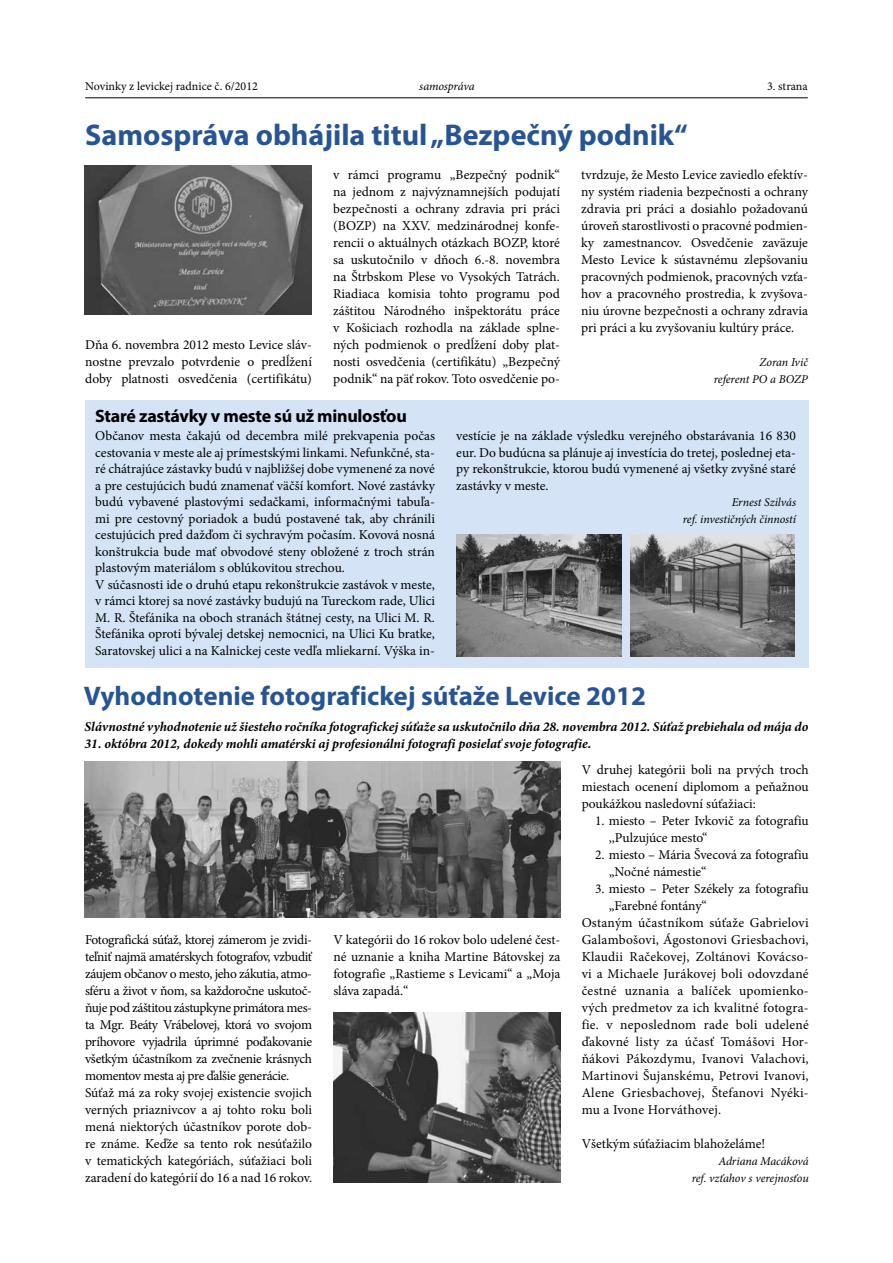
<style>
.page{position:relative;width:893px;height:1263px;background:#fff}
.page>*{position:absolute;margin:0;border:0;box-sizing:border-box;transform-origin:0 0}
.t1{font:700 30px "Myriad Pro";color:#275594}
.t2{font:700 27px "Myriad Pro";color:#275594}
.t3{font:700 18px "Myriad Pro";letter-spacing:-.015em;color:#000}
.t4{font:13.5px/17px "Minion Pro";color:#000;text-align:justify}
.t5{font:13.5px/17px "Minion Pro";letter-spacing:-.02em;color:#000}
.t6{font:13.5px "Minion Pro";letter-spacing:.02em;color:#000}
.t7{font:italic 700 13.5px "Minion Pro";letter-spacing:-.005em;color:#000}
.t8{font:italic 12px/17px "Minion Pro";letter-spacing:-.005em;color:#000;text-align:right}
.t9{font:12px "Minion Pro";color:#000}
</style>
<div class="page">
<hr style="left:85px;top:97px;width:723px;height:1px;background:#000">
<div style="left:85px;top:400px;width:723px;height:268px;background:#d4e3f5"></div>
<img style="left:85px;top:166px;width:227px;height:149px">
<img style="left:333px;top:1012px;width:227px;height:170px">
<img style="left:85px;top:761px;width:475px;height:156px">
<img style="left:456px;top:535px;width:165px;height:121px">
<img style="left:630px;top:535px;width:165px;height:121px">
<p class="t9" style="left:85px;top:78px;width:174px">Novinky z levickej radnice č. 6/2012</p>
<p class="t8" style="left:419px;top:78px;width:57px">samospráva</p>
<p class="t9" style="left:767px;top:78px;width:42px">3. strana</p>
<h1 class="t1" style="left:85px;top:116px;width:604px">Samospráva obhájila titul „Bezpečný podnik“</h1>
<p class="t4" style="left:85px;top:336px;width:228px">Dňa 6. novembra 2012 mesto Levice sláv&shy;nostne prevzalo potvrdenie o predĺžení doby platnosti osvedčenia (certifikátu)</p>
<p class="t4" style="left:333px;top:166px;width:228px">v rámci programu „Bezpečný podnik“ na jednom z najvýznamnejších podujatí bezpečnosti a ochrany zdravia pri práci (BOZP) na XXV. medzinárodnej konfe&shy;rencii o aktuálnych otázkach BOZP, ktoré sa uskutočnilo v dňoch 6.-8. novembra na Štrbskom Plese vo Vysokých Tatrách.<br>Riadiaca komisia tohto programu pod záštitou Národného inšpektorátu práce v Košiciach rozhodla na základe splne&shy;ných podmienok o predĺžení doby plat&shy;nosti osvedčenia (certifikátu) „Bezpečný podnik“ na päť rokov. Toto osvedčenie po-</p>
<p class="t4" style="left:581px;top:166px;width:228px">tvrdzuje, že Mesto Levice zaviedlo efektív&shy;ny systém riadenia bezpečnosti a ochrany zdravia pri práci a dosiahlo požadovanú úroveň starostlivosti o pracovné podmien&shy;ky zamestnancov. Osvedčenie zaväzuje Mesto Levice k sústavnému zlepšovaniu pracovných podmienok, pracovných vzťa&shy;hov a pracovného prostredia, k zvyšova&shy;niu úrovne bezpečnosti a ochrany zdravia pri práci a ku zvyšovaniu kultúry práce.</p>
<p class="t8" style="left:714px;top:353px;width:96px">Zoran Ivič<br>referent PO a BOZP</p>
<h3 class="t3" style="left:95px;top:404px;width:313px">Staré zastávky v meste sú už minulosťou</h3>
<p class="t4" style="left:95px;top:428px;width:341px;line-height:16.5px;text-align:left">Občanov mesta čakajú od decembra milé prekvapenia počas cestovania v meste ale aj prímestskými linkami. Nefunkčné, sta&shy;ré chátrajúce zástavky budú v najbližšej dobe vymenené za nové a pre cestujúcich budú znamenať väčší komfort. Nové zastávky budú vybavené plastovými sedačkami, informačnými tabuľa&shy;mi pre cestovný poriadok a budú postavené tak, aby chránili cestujúcich pred dažďom či sychravým počasím. Kovová nosná konštrukcia bude mať obvodové steny obložené z troch strán plastovým materiálom s oblúkovitou strechou.<br>V súčasnosti ide o druhú etapu rekonštrukcie zastávok v meste, v rámci ktorej sa nové zastávky budujú na Tureckom rade, Ulici M. R. Štefánika na oboch stranách štátnej cesty, na Ulici M. R.<br>Štefánika oproti bývalej detskej nemocnici, na Ulici Ku bratke, Saratovskej ulici a na Kalnickej ceste vedľa mliekarní. Výška in-</p>
<p class="t4" style="left:456px;top:428px;width:341px;line-height:16.5px">vestície je na základe výsledku verejného obstarávania 16 830 eur. Do budúcna sa plánuje aj investícia do tretej, poslednej eta&shy;py rekonštrukcie, ktorou budú vymenené aj všetky zvyšné staré zastávky v meste.</p>
<p class="t8" style="left:683px;top:494px;width:115px;line-height:16.5px">Ernest Szilvás<br>ref. investičných činností</p>
<h2 class="t2" style="left:84px;top:678px;width:564px">Vyhodnotenie fotografickej súťaže Levice 2012</h2>
<p class="t7" style="left:85px;top:717px;width:725px">Slávnostné vyhodnotenie už šiesteho ročníka fotografickej súťaže sa uskutočnilo dňa 28. novembra 2012. Súťaž prebiehala od mája do</p>
<p class="t7" style="left:85px;top:734px;width:508px">31. októbra 2012, dokedy mohli amatérski aj profesionálni fotografi posielať svoje fotografie.</p>
<p class="t5" style="left:85px;top:931px;width:229px">Fotografická súťaž, ktorej zámerom je zvidi&shy;teľniť najmä amatérskych fotografov, vzbudiť záujem občanov o mesto, jeho zákutia, atmo&shy;sféru a život v ňom, sa každoročne uskutoč&shy;ňuje pod záštitou zástupkyne primátora mes&shy;ta Mgr. Beáty Vrábelovej, ktorá vo svojom príhovore vyjadrila úprimné poďakovanie všetkým účastníkom za zvečnenie krásnych momentov mesta aj pre ďalšie generácie.<br>Súťaž má za roky svojej existencie svojich verných priaznivcov a aj tohto roku boli mená niektorých účastníkov porote dob&shy;re známe. Keďže sa tento rok nesúťažilo v tematických kategóriách, súťažiaci boli zaradení do kategórií do 16 a nad 16 rokov.</p>
<p class="t4" style="left:333px;top:931px;width:229px">V kategórii do 16 rokov bolo udelené čest&shy;né uznanie a kniha Martine Bátovskej za fotografie „Rastieme s Levicami“ a „Moja sláva zapadá.“</p>
<p class="t4" style="left:582px;top:761px;width:229px">V druhej kategórii boli na prvých troch miestach ocenení diplomom a peňažnou poukážkou nasledovní súťažiaci:</p>
<p class="t4" style="left:609px;top:812px;width:202px;text-indent:-14px">1. miesto – Peter Ivkovič za fotografiu ,,Pulzujúce mesto“</p>
<p class="t4" style="left:609px;top:846px;width:202px;text-indent:-14px">2. miesto – Mária Švecová za fotografiu „Nočné námestie“</p>
<p class="t4" style="left:595px;top:880px;width:215px">3. miesto – Peter Székely za fotografiu</p>
<p class="t4" style="left:609px;top:897px;width:100px">„Farebné fontány“</p>
<p class="t6" style="left:582px;top:914px;width:229px">Ostaným účastníkom súťaže Gabrielovi</p>
<p class="t6" style="left:582px;top:931px;width:229px">Galambošovi, Ágostonovi Griesbachovi,</p>
<p class="t6" style="left:582px;top:948px;width:229px">Klaudii Račekovej, Zoltánovi Kovácso-</p>
<p class="t6" style="left:582px;top:965px;width:229px">vi a Michaele Jurákovej boli odovzdané</p>
<p class="t6" style="left:582px;top:982px;width:229px">čestné uznania a balíček upomienko-</p>
<p class="t4" style="left:582px;top:999px;width:229px">vých predmetov za ich kvalitné fotogra-</p>
<p class="t6" style="left:582px;top:1016px;width:229px">fie. v neposlednom rade boli udelené</p>
<p class="t4" style="left:582px;top:1033px;width:229px">ďakovné listy za účasť Tomášovi Hor-</p>
<p class="t4" style="left:582px;top:1050px;width:229px">ňákovi Pákozdymu, Ivanovi Valachovi,</p>
<p class="t4" style="left:582px;top:1067px;width:229px">Martinovi Šujanskému, Petrovi Ivanovi,</p>
<p class="t6" style="left:582px;top:1084px;width:229px">Alene Griesbachovej, Štefanovi Nyéki-</p>
<p class="t4" style="left:582px;top:1101px;width:141px">mu a Ivone Horváthovej.</p>
<p class="t4" style="left:582px;top:1135px;width:185px">Všetkým súťažiacim blahoželáme!</p>
<p class="t8" style="left:692px;top:1153px;width:119px">Adriana Macáková<br>ref. vzťahov s verejnosťou</p>
</div>
